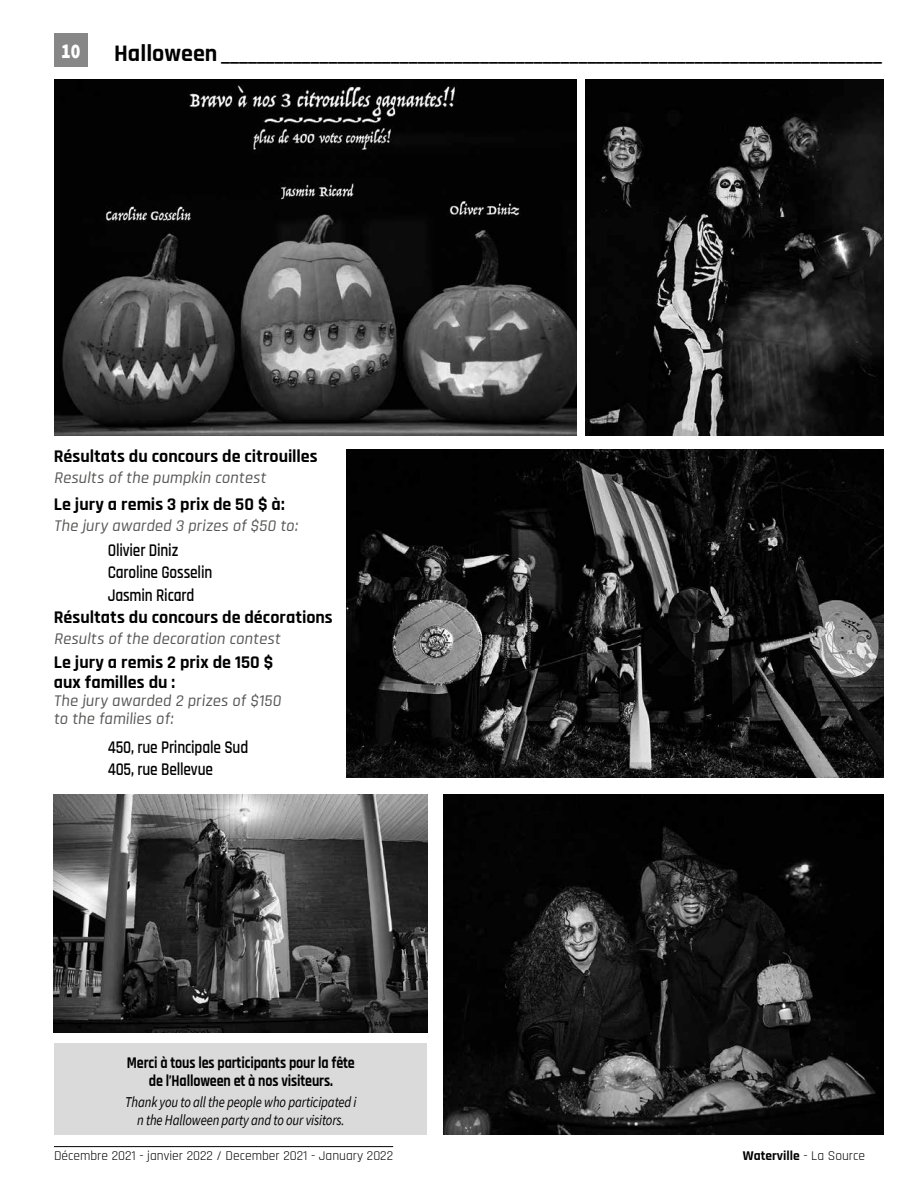
<style>
.page{position:relative;width:918px;height:1188px;background:#fff}
.page>*{position:absolute;margin:0;border:0;box-sizing:border-box;transform-origin:0 0}
.t1{font:700 24px "Rajdhani";color:#000}
.t2{font:900 21px "Source Sans Pro";color:#fff;scale:.85 1}
.t3{font:700 18px/19.5px "Rajdhani";color:#000}
.t4{font:600 18px/22.5px "Rajdhani";letter-spacing:-.01em;color:#000;scale:.85 1}
.t5{font:500 16.5px/18px "Rajdhani";color:#575756}
.t6{font:700 16.5px/18px "Rajdhani";letter-spacing:-.01em;color:#000;text-align:center;scale:.85 1}
.t7{font:italic 15px/18px "Source Sans Pro";letter-spacing:-.01em;color:#000;text-align:center;scale:.85 1}
.t8{font:13.5px "Rajdhani";color:#000}
.t9{font:700 13.5px "Rajdhani";color:#000}
.s1{font-weight:400}
</style>
<div class="page">
<hr style="left:54px;top:1146px;width:339px;height:1px;background:#000">
<div style="left:54px;top:33px;width:34px;height:34px;background:#878787"></div>
<img style="left:55px;top:80px;width:522px;height:355px">
<div style="left:55px;top:1043px;width:372px;height:92px;background:#dadada"></div>
<img style="left:54px;top:795px;width:373px;height:237px">
<img style="left:586px;top:80px;width:298px;height:355px">
<img style="left:443px;top:795px;width:441px;height:340px">
<img style="left:347px;top:449px;width:537px;height:329px">
<p class="t2" style="left:61px;top:37px;width:24px">10</p>
<h1 class="t1" style="left:114px;top:38px;width:769px">Halloween __________________________________________________________________________</h1>
<p class="t3" style="left:54px;top:447px;width:266px">Résultats du concours de citrouilles</p>
<p class="t5" style="left:54px;top:469px;width:217px">Results of the pumpkin contest</p>
<p class="t3" style="left:54px;top:495px;width:233px">Le jury a remis 3 prix de 50 $ à:</p>
<p class="t5" style="left:54px;top:517px;width:248px">The jury awarded 3 prizes of $50 to:</p>
<p class="t4" style="left:108px;top:539px;width:125px">Olivier Diniz<br>Caroline Gosselin<br>Jasmin Ricard</p>
<p class="t3" style="left:54px;top:608px;width:281px">Résultats du concours de décorations</p>
<p class="t5" style="left:54px;top:631px;width:231px">Results of the decoration contest</p>
<p class="t3" style="left:54px;top:653px;width:221px">Le jury a remis 2 prix de 150 $ aux familles du :</p>
<p class="t5" style="left:54px;top:692px;width:231px">The jury awarded 2 prizes of $150 to the families of:</p>
<p class="t4" style="left:108px;top:736px;width:167px">450, rue Principale Sud<br>405, rue Bellevue</p>
<p class="t6" style="left:127px;top:1054px;width:270px">Merci à tous les participants pour la fête de l’Halloween et à nos visiteurs.</p>
<p class="t7" style="left:125px;top:1093px;width:274px">Thank you to all the people who participated i n the Halloween party and to our visitors.</p>
<p class="t8" style="left:54px;top:1148px;width:341px">Décembre 2021 - janvier 2022 / December 2021 - January 2022</p>
<p class="t9" style="left:743px;top:1148px;width:124px">Waterville <span class="s1">- La Source</span></p>
</div>
